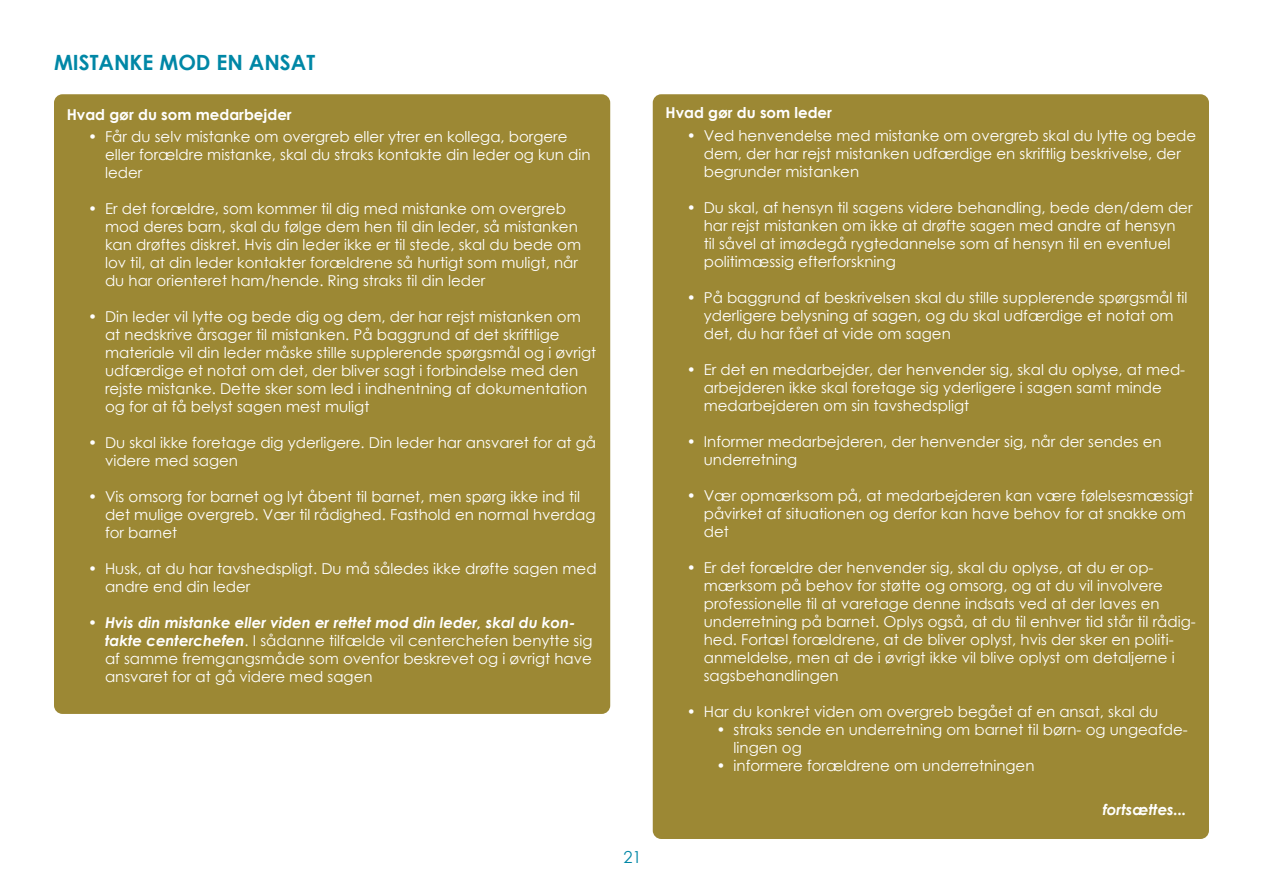
<style>
.page{position:relative;width:1263px;height:893px;background:#fff}
.page>*{position:absolute;margin:0;border:0;box-sizing:border-box;transform-origin:0 0}
.Mellemrubrik_stor{font:700 21px "Century Gothic";color:#0087a6}
.t1{font:16.5px "Century Gothic";color:#0087a6}
.t2{font:15px/18px "Century Gothic";color:#fff}
.Mellemrubrik_lille{font:700 15px "Century Gothic";color:#fff}
.Brødtekst{font:italic 700 15px "Century Gothic";color:#fff}
.s1{font-weight:700;font-style:italic}
</style>
<div class="page">
<div style="left:54px;top:94px;width:556px;height:620px;background:#9c8834;border-radius:9px"></div>
<div style="left:653px;top:94px;width:556px;height:745px;background:#9c8834;border-radius:9px"></div>
<p class="Mellemrubrik_stor" style="left:54px;top:46px;width:263px">MISTANKE MOD EN ANSAT</p>
<p class="Mellemrubrik_lille" style="left:67px;top:103px;width:226px">Hvad gør du som medarbejder</p>
<p class="t2" style="left:105px;top:127px;width:487px;text-indent:-17px">• Får du selv mistanke om overgreb eller ytrer en kollega, borgere eller forældre mistanke, skal du straks kontakte din leder og kun din leder</p>
<p class="t2" style="left:105px;top:199px;width:477px;text-indent:-17px">• Er det forældre, som kommer til dig med mistanke om overgreb mod deres barn, skal du følge dem hen til din leder, så mistanken kan drøftes diskret. Hvis din leder ikke er til stede, skal du bede om lov til, at din leder kontakter forældrene så hurtigt som muligt, når du har orienteret ham/hende. Ring straks til din leder</p>
<p class="t2" style="left:105px;top:307px;width:493px;text-indent:-17px">• Din leder vil lytte og bede dig og dem, der har rejst mistanken om at nedskrive årsager til mistanken. På baggrund af det skriftlige materiale vil din leder måske stille supplerende spørgsmål og i øvrigt udfærdige et notat om det, der bliver sagt i forbindelse med den rejste mistanke. Dette sker som led i indhentning af dokumentation og for at få belyst sagen mest muligt</p>
<p class="t2" style="left:105px;top:433px;width:493px;text-indent:-17px">• Du skal ikke foretage dig yderligere. Din leder har ansvaret for at gå videre med sagen</p>
<p class="t2" style="left:105px;top:487px;width:492px;text-indent:-17px">• Vis omsorg for barnet og lyt åbent til barnet, men spørg ikke ind til det mulige overgreb. Vær til rådighed. Fasthold en normal hverdag for barnet</p>
<p class="t2" style="left:105px;top:559px;width:493px;text-indent:-17px">• Husk, at du har tavshedspligt. Du må således ikke drøfte sagen med andre end din leder</p>
<p class="t2" style="left:105px;top:613px;width:489px;text-indent:-17px"><span class="s1">• Hvis din mistanke eller viden er rettet mod din leder, skal du kon&shy;takte centerchefen</span>. I sådanne tilfælde vil centerchefen benytte sig af samme fremgangsmåde som ovenfor beskrevet og i øvrigt have ansvaret for at gå videre med sagen</p>
<p class="t1" style="left:623px;top:845px;width:20px">21</p>
<p class="Mellemrubrik_lille" style="left:665px;top:101px;width:168px">Hvad gør du som leder</p>
<p class="t2" style="left:704px;top:126px;width:494px;text-indent:-17px">• Ved henvendelse med mistanke om overgreb skal du lytte og bede dem, der har rejst mistanken udfærdige en skriftlig beskrivelse, der begrunder mistanken</p>
<p class="t2" style="left:704px;top:198px;width:490px;text-indent:-17px">• Du skal, af hensyn til sagens videre behandling, bede den/dem der har rejst mistanken om ikke at drøfte sagen med andre af hensyn<br>til såvel at imødegå rygtedannelse som af hensyn til en eventuel politimæssig efterforskning</p>
<p class="t2" style="left:704px;top:288px;width:485px;text-indent:-17px">• På baggrund af beskrivelsen skal du stille supplerende spørgsmål til yderligere belysning af sagen, og du skal udfærdige et notat om det, du har fået at vide om sagen</p>
<p class="t2" style="left:704px;top:360px;width:483px;text-indent:-17px">• Er det en medarbejder, der henvender sig, skal du oplyse, at med&shy;arbejderen ikke skal foretage sig yderligere i sagen samt minde medarbejderen om sin tavshedspligt</p>
<p class="t2" style="left:704px;top:432px;width:459px;text-indent:-17px">• Informer medarbejderen, der henvender sig, når der sendes en underretning</p>
<p class="t2" style="left:704px;top:486px;width:491px;text-indent:-17px">• Vær opmærksom på, at medarbejderen kan være følelsesmæssigt påvirket af situationen og derfor kan have behov for at snakke om det</p>
<p class="t2" style="left:704px;top:558px;width:493px;text-indent:-17px">• Er det forældre der henvender sig, skal du oplyse, at du er op&shy;mærksom på behov for støtte og omsorg, og at du vil involvere professionelle til at varetage denne indsats ved at der laves en underretning på barnet. Oplys også, at du til enhver tid står til rådig&shy;hed. Fortæl forældrene, at de bliver oplyst, hvis der sker en politi&shy;anmeldelse, men at de i øvrigt ikke vil blive oplyst om detaljerne i sagsbehandlingen</p>
<p class="t2" style="left:687px;top:702px;width:473px">• Har du konkret viden om overgreb begået af en ansat, skal du</p>
<p class="t2" style="left:733px;top:720px;width:456px;text-indent:-17px">• straks sende en underretning om barnet til børn- og ungeafde&shy;lingen og</p>
<p class="t2" style="left:716px;top:756px;width:319px">• informere forældrene om underretningen</p>
<p class="Brødtekst" style="left:1103px;top:798px;width:85px">fortsættes...</p>
</div>
